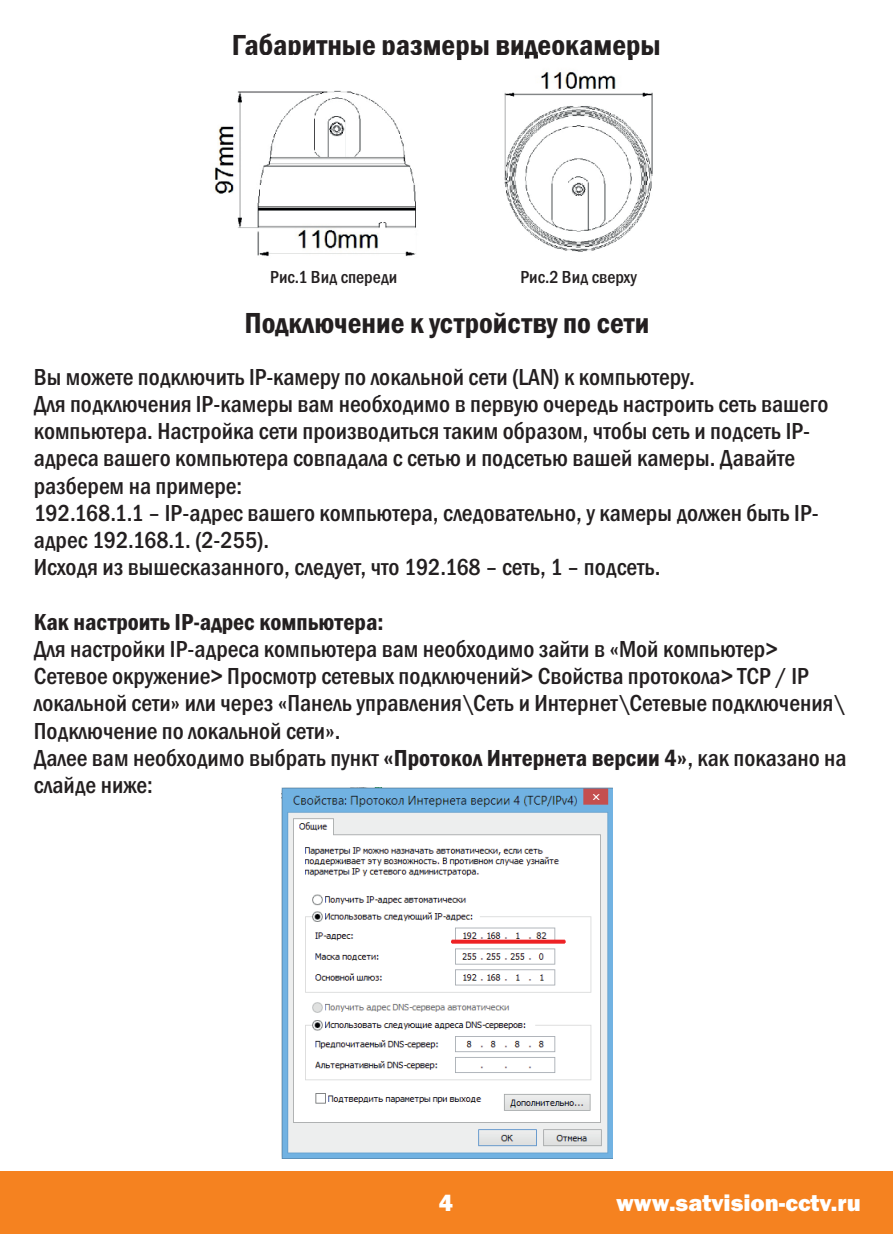
<style>
.page{position:relative;width:893px;height:1234px;background:#fff}
.page>*{position:absolute;margin:0;border:0;box-sizing:border-box;transform-origin:0 0}
.t1{font:600 condensed 30px "Franklin Gothic";color:#231f20}
.t2{font:500 condensed 24px/27.3px "Franklin Gothic";color:#231f20}
.t3{font:600 condensed 24px "Franklin Gothic";color:#231f20}
.t4{font:800 24px "Franklin Gothic";color:#fff}
.t5{font:500 condensed 18px "Franklin Gothic";color:#231f20}
.s1{font-weight:600}
</style>
<div class="page">
<div style="left:0;top:1170px;width:893px;height:63px;background:#f58220"></div>
<img style="left:281px;top:787px;width:332px;height:370px">
<img style="left:214px;top:55px;width:439px;height:202px">
<p class="t1" style="left:232px;top:34px;width:430px">Габаритные размеры видеокамеры</p>
<p class="t5" style="left:270px;top:270px;width:129px">Рис.1 Вид спереди</p>
<p class="t5" style="left:520px;top:270px;width:118px">Рис.2 Вид сверху</p>
<p class="t1" style="left:244px;top:312px;width:406px">Подключение к устройству по сети</p>
<p class="t2" style="left:34px;top:365px;width:796px">Вы можете подключить IP-камеру по локальной сети (LAN) к компьютеру.<br>Для подключения IP-камеры вам необходимо в первую очередь настроить сеть вашего компьютера. Настройка сети производиться таким образом, чтобы сеть и подсеть IP&shy;адреса вашего компьютера совпадала с сетью и подсетью вашей камеры. Давайте разберем на примере:<br>192.168.1.1 – IP-адрес вашего компьютера, следовательно, у камеры должен быть IP&shy;адрес 192.168.1. (2-255).<br>Исходя из вышесказанного, следует, что 192.168 – сеть, 1 – подсеть.</p>
<p class="t3" style="left:34px;top:612px;width:351px">Как настроить IP-адрес компьютера:</p>
<p class="t2" style="left:34px;top:637px;width:814px">Для настройки IP-адреса компьютера вам необходимо зайти в «Мой компьютер&gt; Сетевое окружение&gt; Просмотр сетевых подключений&gt; Свойства протокола&gt; TCP / IP локальной сети» или через «Панель управления\Сеть и Интернет\Сетевые подключения\ Подключение по локальной сети».<br>Далее вам необходимо выбрать пункт <span class="s1">«Протокол Интернета версии 4»</span>, как показано на слайде ниже:</p>
<p class="t4" style="left:439px;top:1193px;width:16px">4</p>
<p class="t4" style="left:616px;top:1193px;width:246px">www.satvision-cctv.ru</p>
</div>
